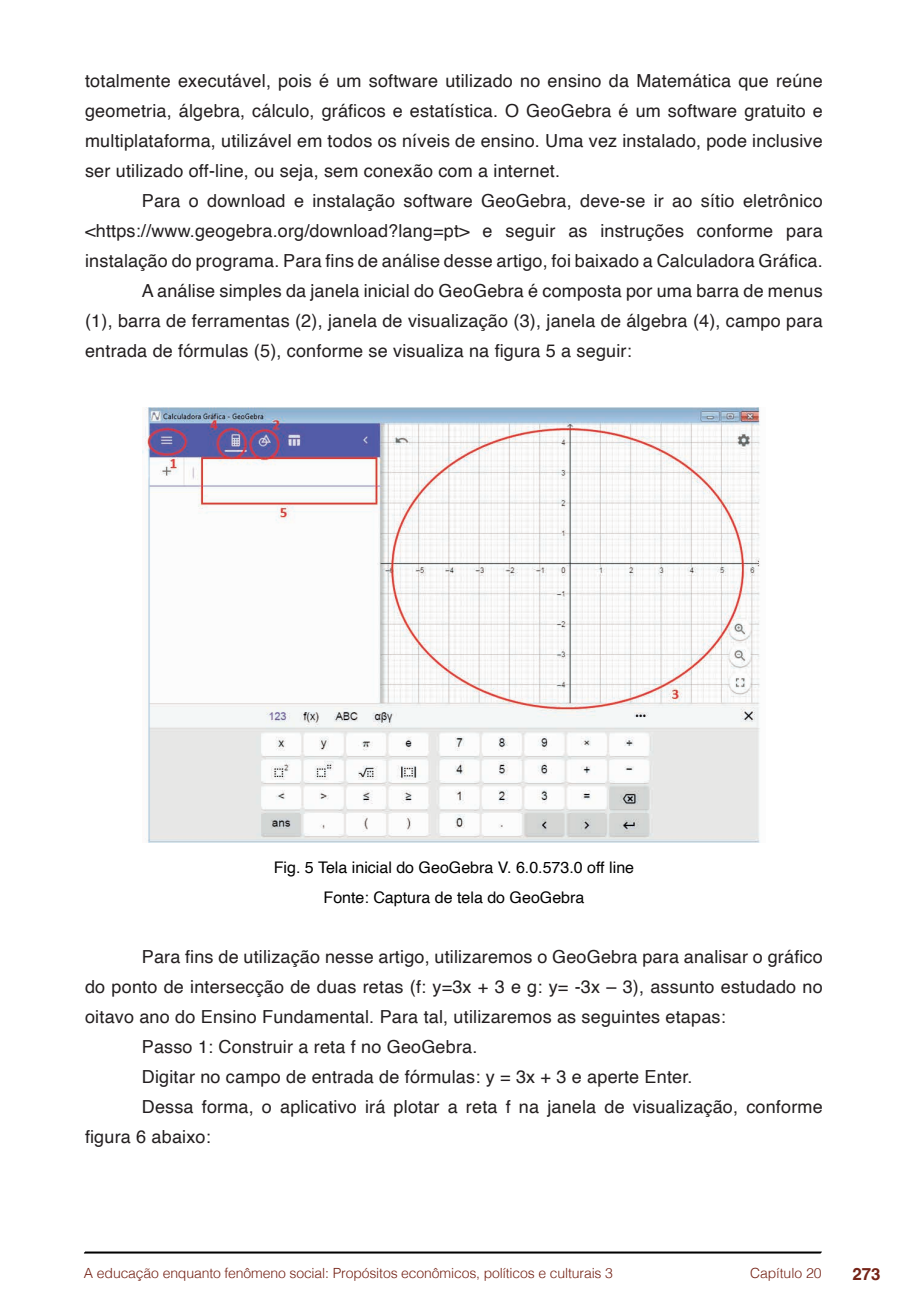
<style>
.page{position:relative;width:908px;height:1304px;background:#fff}
.page>*{position:absolute;margin:0;border:0;box-sizing:border-box;transform-origin:0 0}
.t1{font:18px/30px "Helvetica";letter-spacing:.01em;color:#231f20;text-align:justify}
.t2{font:700 16.8px "Helvetica";color:#752317}
.t3{font:16px/30.6px "Helvetica";color:#000;text-align:center}
.t4{font:300 14px "Helvetica";letter-spacing:-.01em;color:#752317}
</style>
<div class="page">
<svg style="left:84px;top:1251px;width:737px;height:3px;background:#515151"></svg>
<img style="left:143px;top:407px;width:617px;height:435px">
<p class="t1" style="left:85px;top:66px;width:738px">totalmente executável, pois é um software utilizado no ensino da Matemática que reúne geometria, álgebra, cálculo, gráficos e estatística. O GeoGebra é um software gratuito e multiplataforma, utilizável em todos os níveis de ensino. Uma vez instalado, pode inclusive ser utilizado off-line, ou seja, sem conexão com a internet.</p>
<p class="t1" style="left:142px;top:186px;width:682px">Para o download e instalação software GeoGebra, deve-se ir ao sítio eletrônico</p>
<p class="t1" style="left:85px;top:216px;width:738px">&lt;https://www.geogebra.org/download?lang=pt&gt; e seguir as instruções conforme para</p>
<p class="t1" style="left:85px;top:246px;width:738px">instalação do programa. Para fins de análise desse artigo, foi baixado a Calculadora Gráfica.</p>
<p class="t1" style="left:142px;top:276px;width:682px">A análise simples da janela inicial do GeoGebra é composta por uma barra de menus</p>
<p class="t1" style="left:85px;top:306px;width:738px">(1), barra de ferramentas (2), janela de visualização (3), janela de álgebra (4), campo para</p>
<p class="t1" style="left:85px;top:336px;width:548px">entrada de fórmulas (5), conforme se visualiza na figura 5 a seguir:</p>
<p class="t3" style="left:274px;top:852px;width:361px">Fig. 5 Tela inicial do GeoGebra V. 6.0.573.0 off line<br>Fonte: Captura de tela do GeoGebra</p>
<p class="t1" style="left:142px;top:942px;width:682px">Para fins de utilização nesse artigo, utilizaremos o GeoGebra para analisar o gráfico</p>
<p class="t1" style="left:85px;top:972px;width:738px">do ponto de intersecção de duas retas (f: y=3x + 3 e g: y= -3x – 3), assunto estudado no</p>
<p class="t1" style="left:85px;top:1002px;width:641px">oitavo ano do Ensino Fundamental. Para tal, utilizaremos as seguintes etapas:</p>
<p class="t1" style="left:142px;top:1032px;width:337px">Passo 1: Construir a reta f no GeoGebra.</p>
<p class="t1" style="left:142px;top:1062px;width:552px">Digitar no campo de entrada de fórmulas: y = 3x + 3 e aperte Enter.</p>
<p class="t1" style="left:142px;top:1092px;width:682px">Dessa forma, o aplicativo irá plotar a reta f na janela de visualização, conforme</p>
<p class="t1" style="left:85px;top:1122px;width:127px">figura 6 abaixo:</p>
<p class="t4" style="left:84px;top:1261px;width:530px">A educação enquanto fenômeno social: Propósitos econômicos, políticos e culturais 3</p>
<p class="t4" style="left:749px;top:1261px;width:73px">Capítulo 20</p>
<p class="t2" style="left:851px;top:1264px;width:30px">273</p>
</div>
